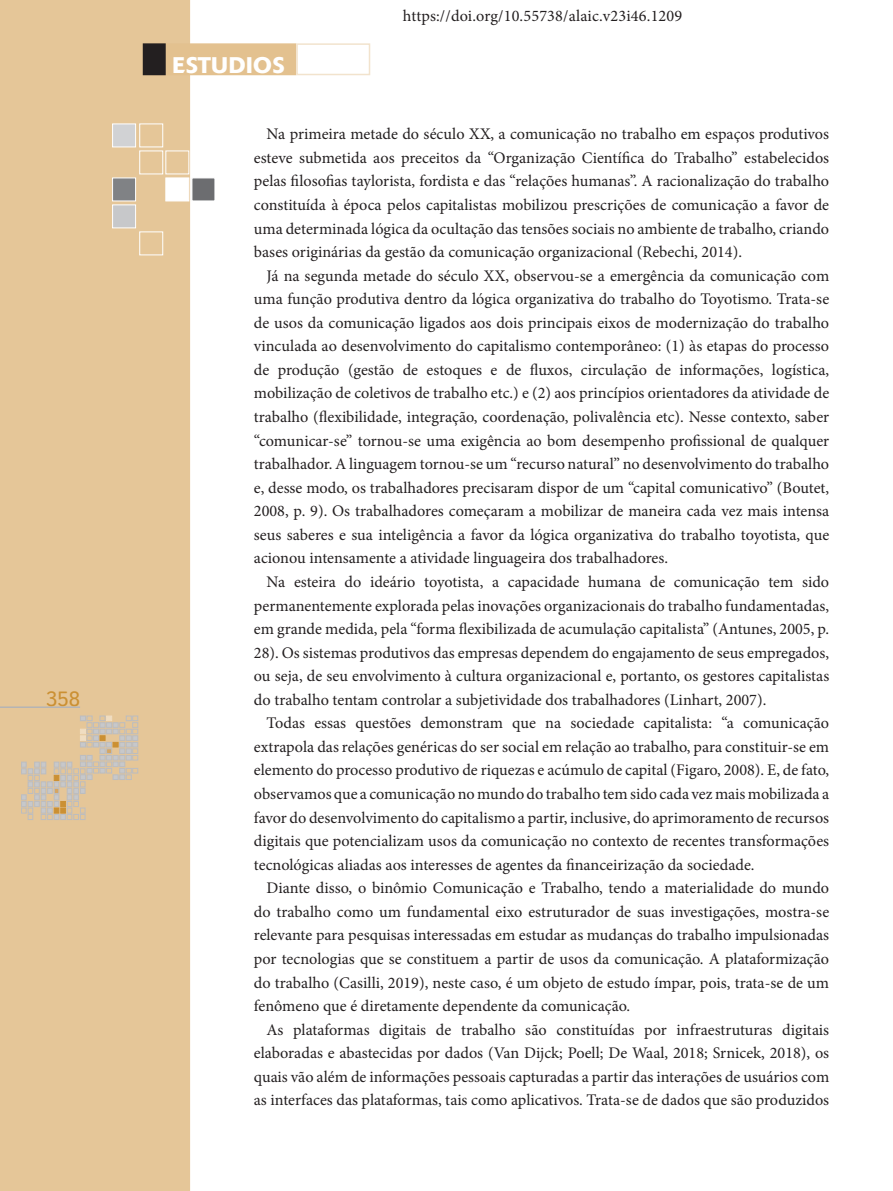
<style>
.page{position:relative;width:893px;height:1191px;background:#fff}
.page>*{position:absolute;margin:0;border:0;box-sizing:border-box;transform-origin:0 0}
.t1{font:500 22.5px "Delta";letter-spacing:.02em;color:#fff}
.t2{font:21px "Istok Web";color:#cb9033}
.t3{font:16.2px/23.5px "Minion Pro";color:#231f20;text-align:justify}
</style>
<div class="page">
<div style="left:0;top:0;width:190px;height:1191px;background:#e5c698"></div>
<div style="left:112px;top:178px;width:24px;height:23px;background:#808285;border:1px solid #fff"></div>
<div style="left:166px;top:178px;width:23px;height:23px;background:#fff"></div>
<div style="left:192px;top:178px;width:23px;height:23px;background:#6c6d70"></div>
<div style="left:140px;top:151px;width:23px;height:23px;border:1px solid #fff"></div>
<div style="left:166px;top:151px;width:23px;height:23px;border:1px solid #fff"></div>
<div style="left:112px;top:124px;width:24px;height:23px;background:#d1d2d4;border:1px solid #fff"></div>
<div style="left:140px;top:124px;width:23px;height:23px;border:1px solid #fff"></div>
<div style="left:140px;top:232px;width:23px;height:23px;border:1px solid #fff"></div>
<div style="left:112px;top:205px;width:24px;height:23px;background:#c7c8ca;border:1px solid #fff"></div>
<svg style="left:21px;top:716px;width:117px;height:103px;background:#d8c3a3"></svg>
<hr style="left:0;top:707px;width:80px;height:1px;background:#b2b3b7">
<div style="left:153px;top:43px;width:143px;height:32px;background:#e3c18f;border:2px solid #e3c18f"></div>
<div style="left:144px;top:44px;width:21px;height:30px;background:#231f20"></div>
<div style="left:143px;top:43px;width:23px;height:32px;border:2px solid #231f20"></div>
<div style="left:296px;top:43px;width:74px;height:32px;border:2px solid #f2e3cd"></div>
<p class="t2" style="left:46px;top:685px;width:36px">358</p>
<h1 class="t1" style="left:173px;top:52px;width:114px">ESTUDIOS</h1>
<p class="t3" style="left:403px;top:4px;width:281px">https://doi.org/10.55738/alaic.v23i46.1209</p>
<p class="t3" style="left:254px;top:122px;width:577px;text-indent:13px">Na primeira metade do século XX, a comunicação no trabalho em espaços produtivos esteve submetida aos preceitos da “Organização Científica do Trabalho” estabelecidos pelas filosofias taylorista, fordista e das “relações humanas”. A racionalização do trabalho constituída à época pelos capitalistas mobilizou prescrições de comunicação a favor de uma determinada lógica da ocultação das tensões sociais no ambiente de trabalho, criando bases originárias da gestão da comunicação organizacional (Rebechi, 2014).</p>
<p class="t3" style="left:254px;top:264px;width:577px;text-indent:13px">Já na segunda metade do século XX, observou-se a emergência da comunicação com uma função produtiva dentro da lógica organizativa do trabalho do Toyotismo. Trata-se de usos da comunicação ligados aos dois principais eixos de modernização do trabalho vinculada ao desenvolvimento do capitalismo contemporâneo: (1) às etapas do processo de produção (gestão de estoques e de fluxos, circulação de informações, logística, mobilização de coletivos de trabalho etc.) e (2) aos princípios orientadores da atividade de trabalho (flexibilidade, integração, coordenação, polivalência etc). Nesse contexto, saber “comunicar-se” tornou-se uma exigência ao bom desempenho profissional de qualquer trabalhador. A linguagem tornou-se um “recurso natural” no desenvolvimento do trabalho e, desse modo, os trabalhadores precisaram dispor de um “capital comunicativo” (Boutet, 2008, p. 9). Os trabalhadores começaram a mobilizar de maneira cada vez mais intensa seus saberes e sua inteligência a favor da lógica organizativa do trabalho toyotista, que acionou intensamente a atividade linguageira dos trabalhadores.</p>
<p class="t3" style="left:254px;top:570px;width:577px;text-indent:13px">Na esteira do ideário toyotista, a capacidade humana de comunicação tem sido permanentemente explorada pelas inovações organizacionais do trabalho fundamentadas, em grande medida, pela “forma flexibilizada de acumulação capitalista” (Antunes, 2005, p.<br>28). Os sistemas produtivos das empresas dependem do engajamento de seus empregados, ou seja, de seu envolvimento à cultura organizacional e, portanto, os gestores capitalistas do trabalho tentam controlar a subjetividade dos trabalhadores (Linhart, 2007).</p>
<p class="t3" style="left:254px;top:711px;width:577px;text-indent:13px">Todas essas questões demonstram que na sociedade capitalista: “a comunicação extrapola das relações genéricas do ser social em relação ao trabalho, para constituir-se em elemento do processo produtivo de riquezas e acúmulo de capital (Figaro, 2008). E, de fato, observamos que a comunicação no mundo do trabalho tem sido cada vez mais mobilizada a favor do desenvolvimento do capitalismo a partir, inclusive, do aprimoramento de recursos digitais que potencializam usos da comunicação no contexto de recentes transformações tecnológicas aliadas aos interesses de agentes da financeirização da sociedade.</p>
<p class="t3" style="left:254px;top:876px;width:577px;text-indent:13px">Diante disso, o binômio Comunicação e Trabalho, tendo a materialidade do mundo do trabalho como um fundamental eixo estruturador de suas investigações, mostra-se relevante para pesquisas interessadas em estudar as mudanças do trabalho impulsionadas por tecnologias que se constituem a partir de usos da comunicação. A plataformização do trabalho (Casilli, 2019), neste caso, é um objeto de estudo ímpar, pois, trata-se de um fenômeno que é diretamente dependente da comunicação.</p>
<p class="t3" style="left:254px;top:1017px;width:577px;text-indent:13px">As plataformas digitais de trabalho são constituídas por infraestruturas digitais elaboradas e abastecidas por dados (Van Dijck; Poell; De Waal, 2018; Srnicek, 2018), os quais vão além de informações pessoais capturadas a partir das interações de usuários com as interfaces das plataformas, tais como aplicativos. Trata-se de dados que são produzidos</p>
</div>
